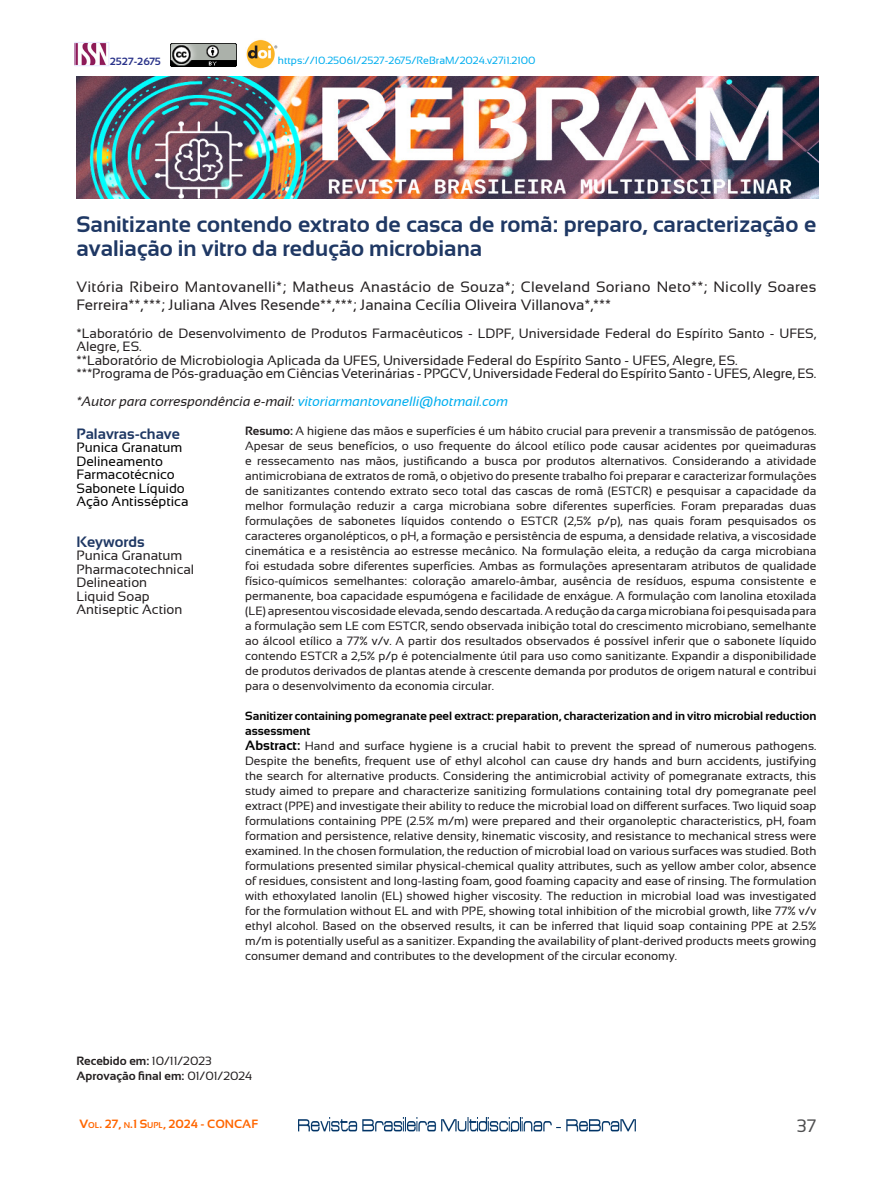
<style>
.page{position:relative;width:893px;height:1191px;background:#fff}
.page>*{position:absolute;margin:0;border:0;box-sizing:border-box;transform-origin:0 0}
.Parágrafo_básico_-_titulo{font:700 22.5px/24px "Sansation";color:#1f3864}
.t1{font:18px "Sansation";color:#4f4f50}
.tITULACAO{font:15px/18px "Sansation";letter-spacing:.015em;color:#231f20}
.tITULACAO-2{font:700 15px "Sansation";color:#1f3864}
.tITULACAO-3{font:13.5px/13.5px "Sansation";color:#231f20}
.tITULACAO-4{font:13.5px "Sansation";color:#000}
.resumo{font:italic 13.5px "Sansation";color:#231f20}
.resumo2{font:12px/15px "Sansation";color:#231f20;text-align:justify}
.resumo2-2{font:700 12px/15px "Sansation";color:#000}
.Corpo_do_texto{font:700 12px "Sansation";color:#231f20}
.t2{font:700 12px "Sansation";color:#f60}
.Corpo_do_texto-2{font:10.5px "Sansation";color:#00aeef}
.t3{font:700 10.5px "Sansation";color:#293289}
.s1{color:#00aeef}
.s2{font-weight:700}
.s3{font-weight:700;font-size:13.5px;color:#000}
.s4{font-weight:400}
.s5{font-size:8.4px}
</style>
<div class="page">
<img style="left:298px;top:1117px;width:337px;height:14px">
<img style="left:77px;top:44px;width:30px;height:20px">
<div style="left:75px;top:42px;width:34px;height:24px;border:1px solid #e6e6ff"></div>
<img style="left:171px;top:43px;width:66px;height:24px">
<img style="left:246px;top:39px;width:32px;height:30px">
<img style="left:76px;top:76px;width:742px;height:122px">
<p class="t3" style="left:110px;top:55px;width:53px">2527-2675</p>
<p class="Corpo_do_texto-2" style="left:278px;top:54px;width:259px">https://10.25061/2527-2675/ReBraM/2024.v27i1.2100</p>
<p class="Parágrafo_básico_-_titulo" style="left:76px;top:213px;width:741px">Sanitizante contendo extrato de casca de romã: preparo, caracterização e avaliação in vitro da redução microbiana</p>
<p class="tITULACAO" style="left:76px;top:278px;width:742px">Vitória Ribeiro Mantovanelli*; Matheus Anastácio de Souza*; Cleveland Soriano Neto**; Nicolly Soares<br>Ferreira**,***; Juliana Alves Resende**,***; Janaina Cecília Oliveira Villanova*,***</p>
<p class="tITULACAO-3" style="left:76px;top:326px;width:741px">*Laboratório de Desenvolvimento de Produtos Farmacêuticos - LDPF, Universidade Federal do Espírito Santo - UFES,<br>Alegre, ES.</p>
<p class="tITULACAO-3" style="left:76px;top:353px;width:663px">**Laboratório de Microbiologia Aplicada da UFES, Universidade Federal do Espírito Santo - UFES, Alegre, ES.</p>
<p class="tITULACAO-3" style="left:76px;top:366px;width:741px">***Programa de Pós-graduação em Ciências Veterinárias - PPGCV, Universidade Federal do Espírito Santo - UFES, Alegre, ES.</p>
<p class="resumo" style="left:76px;top:393px;width:433px">*Autor para correspondência e-mail: <span class="s1">vitoriarmantovanelli@hotmail.com</span></p>
<p class="tITULACAO-2" style="left:76px;top:425px;width:105px">Palavras-chave</p>
<p class="tITULACAO-4" style="left:76px;top:440px;width:107px">Punica Granatum</p>
<p class="tITULACAO-4" style="left:76px;top:453px;width:88px">Delineamento</p>
<p class="tITULACAO-4" style="left:76px;top:467px;width:100px">Farmacotécnico</p>
<p class="tITULACAO-4" style="left:76px;top:480px;width:110px">Sabonete Líquido</p>
<p class="tITULACAO-4" style="left:76px;top:494px;width:113px">Ação Antisséptica</p>
<p class="tITULACAO-2" style="left:76px;top:533px;width:70px">Keywords</p>
<p class="tITULACAO-3" style="left:76px;top:548px;width:107px">Punica Granatum</p>
<p class="tITULACAO-3" style="left:76px;top:562px;width:119px">Pharmacotechnical</p>
<p class="tITULACAO-3" style="left:76px;top:575px;width:72px">Delineation</p>
<p class="tITULACAO-3" style="left:76px;top:589px;width:75px">Liquid Soap</p>
<p class="tITULACAO-3" style="left:76px;top:602px;width:107px">Antiseptic Action</p>
<p class="resumo2" style="left:245px;top:423px;width:573px"><span class="s2">Resumo:</span> A higiene das mãos e superfícies é um hábito crucial para prevenir a transmissão de patógenos.<br>Apesar de seus benefícios, o uso frequente do álcool etílico pode causar acidentes por queimaduras e ressecamento nas mãos, justificando a busca por produtos alternativos. Considerando a atividade antimicrobiana de extratos de romã, o objetivo do presente trabalho foi preparar e caracterizar formulações de sanitizantes contendo extrato seco total das cascas de romã (ESTCR) e pesquisar a capacidade da melhor formulação reduzir a carga microbiana sobre diferentes superfícies. Foram preparadas duas formulações de sabonetes líquidos contendo o ESTCR (2,5% p/p), nas quais foram pesquisados os caracteres organolépticos, o pH, a formação e persistência de espuma, a densidade relativa, a viscosidade cinemática e a resistência ao estresse mecânico. Na formulação eleita, a redução da carga microbiana foi estudada sobre diferentes superfícies. Ambas as formulações apresentaram atributos de qualidade físico-químicos semelhantes: coloração amarelo-âmbar, ausência de resíduos, espuma consistente e permanente, boa capacidade espumógena e facilidade de enxágue. A formulação com lanolina etoxilada (LE) apresentou viscosidade elevada, sendo descartada. A redução da carga microbiana foi pesquisada para a formulação sem LE com ESTCR, sendo observada inibição total do crescimento microbiano, semelhante ao álcool etílico a 77% v/v. A partir dos resultados observados é possível inferir que o sabonete líquido contendo ESTCR a 2,5% p/p é potencialmente útil para uso como sanitizante. Expandir a disponibilidade de produtos derivados de plantas atende à crescente demanda por produtos de origem natural e contribui para o desenvolvimento da economia circular.</p>
<p class="resumo2-2" style="left:245px;top:708px;width:573px">Sanitizer containing pomegranate peel extract: preparation, characterization and in vitro microbial reduction assessment</p>
<p class="resumo2" style="left:245px;top:738px;width:573px"><span class="s3">Abstract:</span> Hand and surface hygiene is a crucial habit to prevent the spread of numerous pathogens.<br>Despite the benefits, frequent use of ethyl alcohol can cause dry hands and burn accidents, justifying the search for alternative products. Considering the antimicrobial activity of pomegranate extracts, this study aimed to prepare and characterize sanitizing formulations containing total dry pomegranate peel extract (PPE) and investigate their ability to reduce the microbial load on different surfaces. Two liquid soap formulations containing PPE (2.5% m/m) were prepared and their organoleptic characteristics, pH, foam formation and persistence, relative density, kinematic viscosity, and resistance to mechanical stress were examined. In the chosen formulation, the reduction of microbial load on various surfaces was studied. Both formulations presented similar physical-chemical quality attributes, such as yellow amber color, absence of residues, consistent and long-lasting foam, good foaming capacity and ease of rinsing. The formulation with ethoxylated lanolin (EL) showed higher viscosity. The reduction in microbial load was investigated for the formulation without EL and with PPE, showing total inhibition of the microbial growth, like 77% v/v ethyl alcohol. Based on the observed results, it can be inferred that liquid soap containing PPE at 2.5% m/m is potentially useful as a sanitizer. Expanding the availability of plant-derived products meets growing consumer demand and contributes to the development of the circular economy.</p>
<p class="Corpo_do_texto" style="left:76px;top:1054px;width:137px">Recebido em: <span class="s4">10/11/2023</span></p>
<p class="Corpo_do_texto" style="left:76px;top:1069px;width:177px">Aprovação final em: <span class="s4">01/01/2024</span></p>
<p class="t2" style="left:79px;top:1117px;width:180px">V<span class="s5">OL</span>. 27, <span class="s5">N</span>.1 S<span class="s5">UPL</span>, 2024 - CONCAF</p>
<h2 class="t1" style="left:797px;top:1116px;width:21px">37</h2>
</div>
